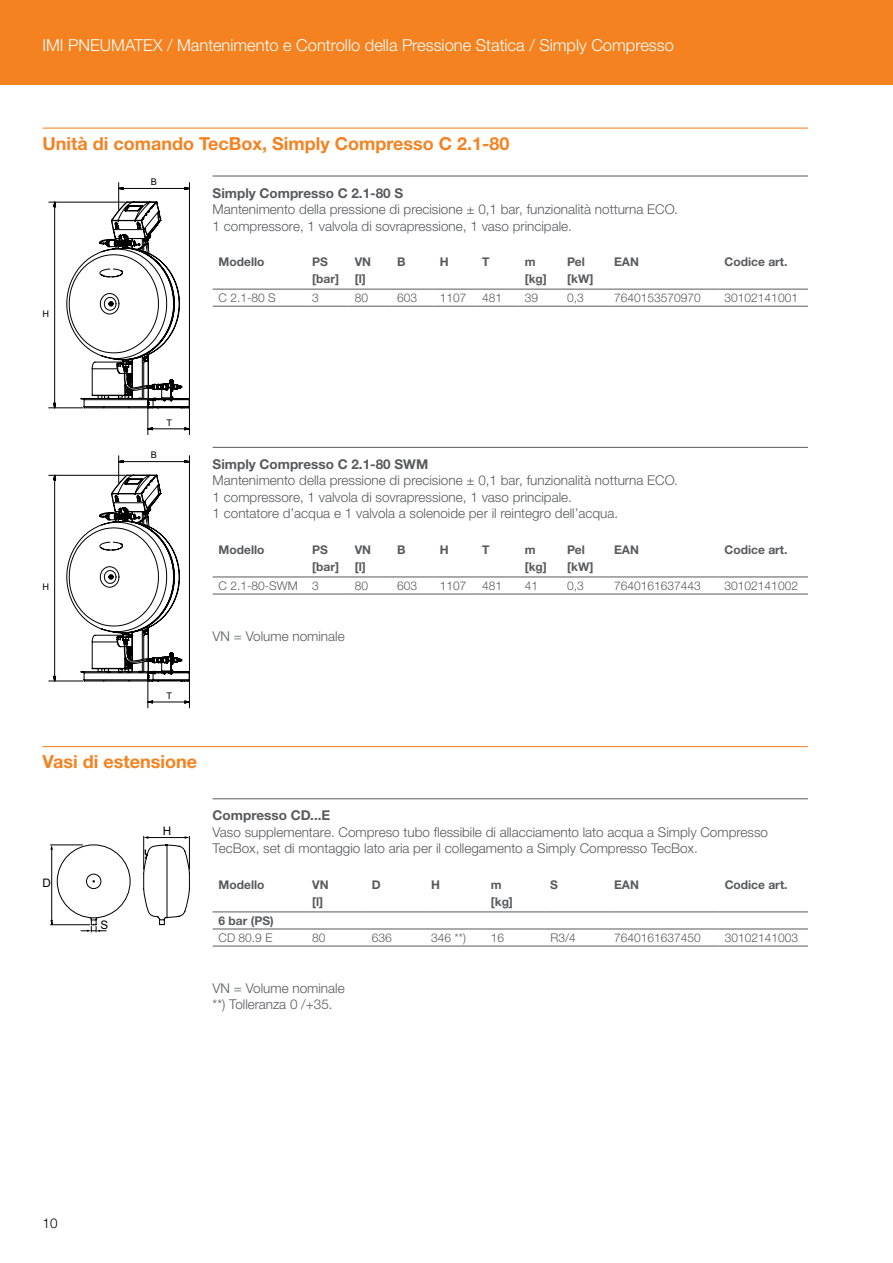
<style>
.page{position:relative;width:893px;height:1263px;background:#fff}
.page>*{position:absolute;margin:0;border:0;box-sizing:border-box;transform-origin:0 0}
.t1{font:700 18px "Helvetica Neue LTW1 G";color:#f58220}
.t2{font:300 16.5px "Helvetica Neue LTW1 G";color:#fff}
.t3{font:300 13.5px/16.5px "Helvetica Neue LTW1 G";color:#58595b}
.t4{font:700 13.5px "Helvetica Neue LTW1 G";color:#58595b}
.t5{font:300 13.5px "Helvetica Neue LTW1 G";color:#000}
.t6{font:300 12px "Helvetica Neue LTW1 G";color:#58595b}
.t7{font:700 12px/16.5px "Helvetica Neue LTW1 G";color:#58595b}
.t8{font:11.7px "Arial";color:#000}
.t9{font:9.15px "Arial";color:#000}
</style>
<div class="page">
<div style="left:0;top:0;width:893px;height:85px;background:#f58220"></div>
<hr style="left:43px;top:128px;width:765px;height:1px;background:#f58220">
<hr style="left:213px;top:176px;width:595px;height:1px;background:#58595b">
<hr style="left:213px;top:447px;width:595px;height:1px;background:#58595b">
<hr style="left:213px;top:289px;width:93px;height:1px;background:#58595b">
<hr style="left:213px;top:306px;width:93px;height:1px;background:#58595b">
<hr style="left:306px;top:289px;width:43px;height:1px;background:#58595b">
<hr style="left:306px;top:306px;width:43px;height:1px;background:#58595b">
<hr style="left:349px;top:289px;width:42px;height:1px;background:#58595b">
<hr style="left:349px;top:306px;width:42px;height:1px;background:#58595b">
<hr style="left:391px;top:289px;width:43px;height:1px;background:#58595b">
<hr style="left:391px;top:306px;width:43px;height:1px;background:#58595b">
<hr style="left:434px;top:289px;width:42px;height:1px;background:#58595b">
<hr style="left:434px;top:306px;width:42px;height:1px;background:#58595b">
<hr style="left:476px;top:289px;width:43px;height:1px;background:#58595b">
<hr style="left:476px;top:306px;width:43px;height:1px;background:#58595b">
<hr style="left:519px;top:289px;width:42px;height:1px;background:#58595b">
<hr style="left:519px;top:306px;width:42px;height:1px;background:#58595b">
<hr style="left:561px;top:289px;width:47px;height:1px;background:#58595b">
<hr style="left:561px;top:306px;width:47px;height:1px;background:#58595b">
<hr style="left:608px;top:289px;width:111px;height:1px;background:#58595b">
<hr style="left:608px;top:306px;width:111px;height:1px;background:#58595b">
<hr style="left:719px;top:289px;width:89px;height:1px;background:#58595b">
<hr style="left:719px;top:306px;width:89px;height:1px;background:#58595b">
<hr style="left:43px;top:746px;width:765px;height:1px;background:#f58220">
<hr style="left:213px;top:798px;width:595px;height:1px;background:#58595b">
<hr style="left:213px;top:577px;width:93px;height:1px;background:#58595b">
<hr style="left:213px;top:594px;width:93px;height:1px;background:#58595b">
<hr style="left:306px;top:577px;width:43px;height:1px;background:#58595b">
<hr style="left:306px;top:594px;width:43px;height:1px;background:#58595b">
<hr style="left:349px;top:577px;width:42px;height:1px;background:#58595b">
<hr style="left:349px;top:594px;width:42px;height:1px;background:#58595b">
<hr style="left:391px;top:577px;width:43px;height:1px;background:#58595b">
<hr style="left:391px;top:594px;width:43px;height:1px;background:#58595b">
<hr style="left:434px;top:577px;width:42px;height:1px;background:#58595b">
<hr style="left:434px;top:594px;width:42px;height:1px;background:#58595b">
<hr style="left:476px;top:577px;width:43px;height:1px;background:#58595b">
<hr style="left:476px;top:594px;width:43px;height:1px;background:#58595b">
<hr style="left:519px;top:577px;width:42px;height:1px;background:#58595b">
<hr style="left:519px;top:594px;width:42px;height:1px;background:#58595b">
<hr style="left:561px;top:577px;width:47px;height:1px;background:#58595b">
<hr style="left:561px;top:594px;width:47px;height:1px;background:#58595b">
<hr style="left:608px;top:577px;width:111px;height:1px;background:#58595b">
<hr style="left:608px;top:594px;width:111px;height:1px;background:#58595b">
<hr style="left:719px;top:577px;width:89px;height:1px;background:#58595b">
<hr style="left:719px;top:594px;width:89px;height:1px;background:#58595b">
<hr style="left:213px;top:911px;width:93px;height:1px;background:#58595b">
<hr style="left:306px;top:911px;width:60px;height:1px;background:#58595b">
<hr style="left:366px;top:911px;width:59px;height:1px;background:#58595b">
<hr style="left:425px;top:911px;width:60px;height:1px;background:#58595b">
<hr style="left:485px;top:911px;width:59px;height:1px;background:#58595b">
<hr style="left:544px;top:911px;width:64px;height:1px;background:#58595b">
<hr style="left:608px;top:911px;width:111px;height:1px;background:#58595b">
<hr style="left:719px;top:911px;width:89px;height:1px;background:#58595b">
<hr style="left:213px;top:929px;width:93px;height:1px;background:#58595b">
<hr style="left:213px;top:946px;width:93px;height:1px;background:#58595b">
<hr style="left:306px;top:929px;width:60px;height:1px;background:#58595b">
<hr style="left:306px;top:946px;width:60px;height:1px;background:#58595b">
<hr style="left:366px;top:929px;width:59px;height:1px;background:#58595b">
<hr style="left:366px;top:946px;width:59px;height:1px;background:#58595b">
<hr style="left:425px;top:929px;width:60px;height:1px;background:#58595b">
<hr style="left:425px;top:946px;width:60px;height:1px;background:#58595b">
<hr style="left:485px;top:929px;width:59px;height:1px;background:#58595b">
<hr style="left:485px;top:946px;width:59px;height:1px;background:#58595b">
<hr style="left:544px;top:929px;width:64px;height:1px;background:#58595b">
<hr style="left:544px;top:946px;width:64px;height:1px;background:#58595b">
<hr style="left:608px;top:929px;width:111px;height:1px;background:#58595b">
<hr style="left:608px;top:946px;width:111px;height:1px;background:#58595b">
<hr style="left:719px;top:929px;width:89px;height:1px;background:#58595b">
<hr style="left:719px;top:946px;width:89px;height:1px;background:#58595b">
<svg style="left:48px;top:182px;width:142px;height:253px"></svg>
<svg style="left:48px;top:455px;width:142px;height:253px"></svg>
<svg style="left:143px;top:836px;width:47px;height:89px"></svg>
<svg style="left:50px;top:844px;width:80px;height:88px"></svg>
<p class="t2" style="left:43px;top:35px;width:633px">IMI PNEUMATEX / Mantenimento e Controllo della Pressione Statica / Simply Compresso</p>
<h1 class="t1" style="left:43px;top:132px;width:469px">Unità di comando TecBox, Simply Compresso C 2.1-80</h1>
<p class="t4" style="left:213px;top:184px;width:192px">Simply Compresso C 2.1-80 S</p>
<p class="t3" style="left:213px;top:201px;width:467px">Mantenimento della pressione di precisione ± 0,1 bar, funzionalità notturna ECO.<br>1 compressore, 1 valvola di sovrapressione, 1 vaso principale.</p>
<p class="t7" style="left:219px;top:254px;width:47px">Modello</p>
<p class="t7" style="left:312px;top:254px;width:28px">PS [bar]</p>
<p class="t7" style="left:355px;top:254px;width:18px">VN [l]</p>
<p class="t7" style="left:397px;top:254px;width:10px">B</p>
<p class="t7" style="left:440px;top:254px;width:10px">H</p>
<p class="t7" style="left:482px;top:254px;width:9px">T</p>
<p class="t7" style="left:525px;top:254px;width:24px">m [kg]</p>
<p class="t7" style="left:567px;top:254px;width:28px">Pel [kW]</p>
<p class="t7" style="left:614px;top:254px;width:26px">EAN</p>
<p class="t7" style="left:725px;top:254px;width:64px">Codice art.</p>
<p class="t6" style="left:219px;top:290px;width:59px">C 2.1-80 S</p>
<p class="t6" style="left:312px;top:290px;width:8px">3</p>
<p class="t6" style="left:355px;top:290px;width:15px">80</p>
<p class="t6" style="left:397px;top:290px;width:22px">603</p>
<p class="t6" style="left:440px;top:290px;width:28px">1107</p>
<p class="t6" style="left:482px;top:290px;width:22px">481</p>
<p class="t6" style="left:525px;top:290px;width:15px">39</p>
<p class="t6" style="left:567px;top:290px;width:18px">0,3</p>
<p class="t6" style="left:614px;top:290px;width:88px">7640153570970</p>
<p class="t6" style="left:725px;top:290px;width:75px">30102141001</p>
<p class="t9" style="left:151px;top:175px;width:8px">B</p>
<p class="t9" style="left:43px;top:307px;width:8px">H</p>
<p class="t9" style="left:43px;top:581px;width:8px">H</p>
<p class="t9" style="left:151px;top:448px;width:8px">B</p>
<p class="t9" style="left:167px;top:416px;width:7px">T</p>
<p class="t9" style="left:167px;top:689px;width:7px">T</p>
<p class="t4" style="left:213px;top:456px;width:217px">Simply Compresso C 2.1-80 SWM</p>
<p class="t3" style="left:213px;top:472px;width:467px">Mantenimento della pressione di precisione ± 0,1 bar, funzionalità notturna ECO.<br>1 compressore, 1 valvola di sovrapressione, 1 vaso principale.<br>1 contatore d’acqua e 1 valvola a solenoide per il reintegro dell’acqua.</p>
<p class="t7" style="left:219px;top:541px;width:47px">Modello</p>
<p class="t7" style="left:312px;top:541px;width:28px">PS [bar]</p>
<p class="t7" style="left:355px;top:541px;width:18px">VN [l]</p>
<p class="t7" style="left:397px;top:541px;width:10px">B</p>
<p class="t7" style="left:440px;top:541px;width:10px">H</p>
<p class="t7" style="left:482px;top:541px;width:9px">T</p>
<p class="t7" style="left:525px;top:541px;width:24px">m [kg]</p>
<p class="t7" style="left:567px;top:541px;width:28px">Pel [kW]</p>
<p class="t7" style="left:614px;top:541px;width:26px">EAN</p>
<p class="t7" style="left:725px;top:541px;width:64px">Codice art.</p>
<p class="t6" style="left:219px;top:578px;width:102px">C 2.1-80-SWM 3</p>
<p class="t6" style="left:355px;top:578px;width:15px">80</p>
<p class="t6" style="left:397px;top:578px;width:22px">603</p>
<p class="t6" style="left:440px;top:578px;width:28px">1107</p>
<p class="t6" style="left:482px;top:578px;width:22px">481</p>
<p class="t6" style="left:525px;top:578px;width:15px">41</p>
<p class="t6" style="left:567px;top:578px;width:18px">0,3</p>
<p class="t6" style="left:614px;top:578px;width:88px">7640161637443</p>
<p class="t6" style="left:725px;top:578px;width:75px">30102141002</p>
<p class="t3" style="left:213px;top:627px;width:134px">VN = Volume nominale</p>
<h1 class="t1" style="left:43px;top:751px;width:156px">Vasi di estensione</h1>
<p class="t8" style="left:43px;top:875px;width:10px">D</p>
<p class="t8" style="left:100px;top:917px;width:9px">S</p>
<p class="t8" style="left:163px;top:824px;width:10px">H</p>
<p class="t4" style="left:213px;top:807px;width:119px">Compresso CD...E</p>
<p class="t3" style="left:213px;top:824px;width:557px">Vaso supplementare. Compreso tubo flessibile di allacciamento lato acqua a Simply Compresso<br>TecBox, set di montaggio lato aria per il collegamento a Simply Compresso TecBox.</p>
<p class="t7" style="left:219px;top:876px;width:47px">Modello</p>
<p class="t7" style="left:312px;top:876px;width:18px">VN [l]</p>
<p class="t7" style="left:372px;top:876px;width:10px">D</p>
<p class="t7" style="left:431px;top:876px;width:10px">H</p>
<p class="t7" style="left:491px;top:876px;width:24px">m [kg]</p>
<p class="t7" style="left:550px;top:876px;width:9px">S</p>
<p class="t7" style="left:614px;top:876px;width:26px">EAN</p>
<p class="t7" style="left:725px;top:876px;width:64px">Codice art.</p>
<p class="t7" style="left:219px;top:912px;width:57px">6 bar (PS)</p>
<p class="t6" style="left:219px;top:930px;width:55px">CD 80.9 E</p>
<p class="t6" style="left:312px;top:930px;width:15px">80</p>
<p class="t6" style="left:372px;top:930px;width:22px">636</p>
<p class="t6" style="left:431px;top:930px;width:36px">346 **)</p>
<p class="t6" style="left:491px;top:930px;width:15px">16</p>
<p class="t6" style="left:550px;top:930px;width:27px">R3/4</p>
<p class="t6" style="left:614px;top:930px;width:88px">7640161637450</p>
<p class="t6" style="left:725px;top:930px;width:75px">30102141003</p>
<p class="t3" style="left:213px;top:979px;width:134px">VN = Volume nominale **) Tolleranza 0 /+35.</p>
<p class="t5" style="left:43px;top:1215px;width:17px">10</p>
</div>
